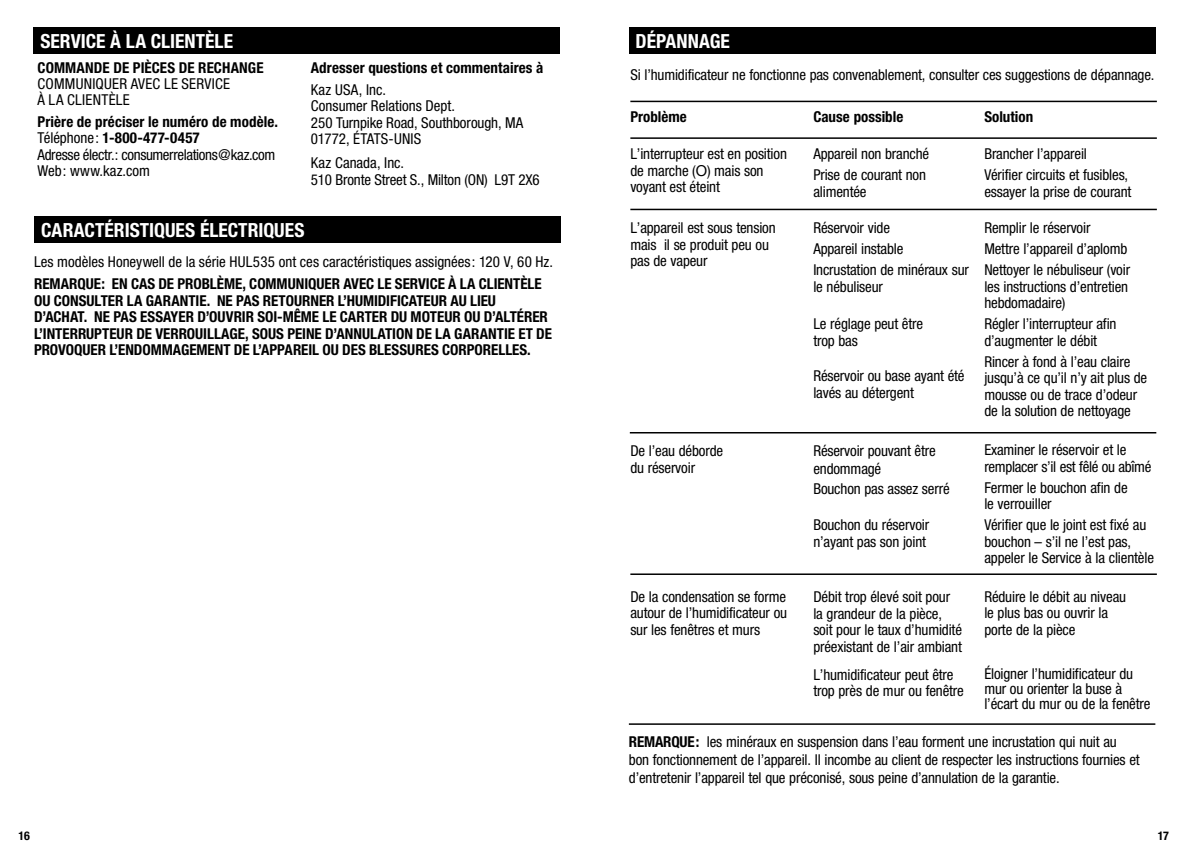
<style>
.page{position:relative;width:1188px;height:864px;background:#fff}
.page>*{position:absolute;margin:0;border:0;box-sizing:border-box;transform-origin:0 0}
.t1{font:700 condensed 19.5px "Helvetica Neue";color:#fff}
.t2{font:condensed 15px/16.5px "Helvetica Neue";letter-spacing:-.01em;color:#000}
.t3{font:700 condensed 15px/16.5px "Helvetica Neue";color:#000}
.t4{font:condensed 15px/15.9px "Helvetica Neue";letter-spacing:.015em;color:#000}
.t5{font:700 condensed 12px "Helvetica Neue";color:#000}
.s1{font-weight:700}
.s2{font-stretch:normal}
</style>
<div class="page">
<hr style="left:630px;top:209px;width:527px;height:1px;background:#000">
<hr style="left:630px;top:137px;width:527px;height:2px;background:#000">
<hr style="left:630px;top:101px;width:527px;height:1px;background:#000">
<hr style="left:630px;top:432px;width:526px;height:2px;background:#000">
<hr style="left:630px;top:573px;width:527px;height:2px;background:#000">
<hr style="left:629px;top:723px;width:526px;height:2px;background:#000">
<div style="left:629px;top:27px;width:526px;height:27px;background:#000"></div>
<div style="left:34px;top:216px;width:527px;height:27px;background:#000"></div>
<div style="left:34px;top:27px;width:526px;height:27px;background:#000"></div>
<h1 class="t1" style="left:40px;top:29px;width:194px">SERVICE À LA CLIENTÈLE</h1>
<p class="t3" style="left:38px;top:59px;width:228px">COMMANDE DE PIÈCES DE RECHANGE</p>
<p class="t4" style="left:38px;top:75px;width:194px">COMMUNIQUER AVEC LE SERVICE<br>À LA CLIENTÈLE</p>
<p class="t2" style="left:38px;top:113px;width:242px"><span class="s1">Prière de préciser le numéro de modèle.<br></span>Téléphone: <span class="s1">1-800-477-0457<br></span>Adresse électr.: consumerrelations@kaz.com Web: www.kaz.com</p>
<p class="t3" style="left:311px;top:59px;width:234px">Adresser questions et commentaires à</p>
<p class="t2" style="left:311px;top:81px;width:214px">Kaz USA, Inc.<br>Consumer Relations Dept.<br>250 Turnpike Road, Southborough, MA<br>01772, ÉTATS-UNIS</p>
<p class="t2" style="left:311px;top:155px;width:230px">Kaz Canada, Inc.<br>510 Bronte Street S., Milton (ON) L9T 2X6</p>
<h1 class="t1" style="left:41px;top:219px;width:265px">CARACTÉRISTIQUES ÉLECTRIQUES</h1>
<p class="t2" style="left:34px;top:254px;width:520px">Les modèles Honeywell de la série HUL535 ont ces caractéristiques assignées: 120 V, 60 Hz.</p>
<p class="t3" style="left:34px;top:276px;width:519px">REMARQUE: EN CAS DE PROBLÈME, COMMUNIQUER AVEC LE SERVICE À LA CLIENTÈLE OU CONSULTER LA GARANTIE. NE PAS RETOURNER L’HUMIDIFICATEUR AU LIEU D’ACHAT. NE PAS ESSAYER D’OUVRIR SOI-MÊME LE CARTER DU MOTEUR OU D’ALTÉRER L’INTERRUPTEUR DE VERROUILLAGE, SOUS PEINE D’ANNULATION DE LA GARANTIE ET DE PROVOQUER L’ENDOMMAGEMENT DE L’APPAREIL OU DES BLESSURES CORPORELLES.</p>
<h1 class="t1" style="left:636px;top:29px;width:96px">DÉPANNAGE</h1>
<p class="t2" style="left:630px;top:66px;width:526px">Si l’humidificateur ne fonctionne pas convenablement, consulter ces suggestions de dépannage.</p>
<p class="t3" style="left:630px;top:109px;width:58px">Problème</p>
<p class="t2" style="left:630px;top:145px;width:158px">L’interrupteur est en position de marche (<span class="s2">O</span>) mais son voyant est éteint</p>
<p class="t2" style="left:630px;top:220px;width:147px">L’appareil est sous tension mais il se produit peu ou pas de vapeur</p>
<p class="t3" style="left:813px;top:109px;width:91px">Cause possible</p>
<p class="t2" style="left:813px;top:143px;width:117px;line-height:21px">Appareil non branché<br>Prise de courant non</p>
<p class="t2" style="left:813px;top:183px;width:55px">alimentée</p>
<p class="t2" style="left:813px;top:217px;width:157px;line-height:21px">Réservoir vide<br>Appareil instable<br>Incrustation de minéraux sur</p>
<p class="t2" style="left:813px;top:278px;width:71px">le nébuliseur</p>
<p class="t2" style="left:813px;top:316px;width:111px">Le réglage peut être trop bas</p>
<p class="t2" style="left:813px;top:368px;width:153px">Réservoir ou base ayant été lavés au détergent</p>
<p class="t3" style="left:984px;top:109px;width:50px">Solution</p>
<p class="t2" style="left:984px;top:143px;width:145px;line-height:21px">Brancher l’appareil<br>Vérifier circuits et fusibles,</p>
<p class="t2" style="left:984px;top:183px;width:149px">essayer la prise de courant</p>
<p class="t2" style="left:984px;top:217px;width:147px;line-height:21px">Remplir le réservoir<br>Mettre l’appareil d’aplomb<br>Nettoyer le nébuliseur (voir</p>
<p class="t2" style="left:984px;top:278px;width:145px">les instructions d’entretien hebdomadaire)</p>
<p class="t2" style="left:984px;top:316px;width:134px">Régler l’interrupteur afin d’augmenter le débit</p>
<p class="t2" style="left:984px;top:353px;width:164px">Rincer à fond à l’eau claire jusqu’à ce qu’il n’y ait plus de mousse ou de trace d’odeur de la solution de nettoyage</p>
<p class="t2" style="left:984px;top:441px;width:169px">Examiner le réservoir et le remplacer s’il est fêlé ou abîmé</p>
<p class="t2" style="left:984px;top:479px;width:145px">Fermer le bouchon afin de le verrouiller</p>
<p class="t2" style="left:984px;top:516px;width:171px">Vérifier que le joint est fixé au bouchon – s’il ne l’est pas, appeler le Service à la clientèle</p>
<p class="t2" style="left:984px;top:588px;width:143px">Réduire le débit au niveau le plus bas ou ouvrir la porte de la pièce</p>
<p class="t2" style="left:984px;top:666px;width:168px;line-height:15px">Éloigner l’humidificateur du mur ou orienter la buse à l’écart du mur ou de la fenêtre</p>
<p class="t2" style="left:813px;top:441px;width:124px;line-height:18px">Réservoir pouvant être endommagé</p>
<p class="t2" style="left:813px;top:480px;width:138px">Bouchon pas assez serré</p>
<p class="t2" style="left:813px;top:517px;width:117px">Bouchon du réservoir n’ayant pas son joint</p>
<p class="t2" style="left:630px;top:442px;width:94px">De l’eau déborde du réservoir</p>
<p class="t2" style="left:630px;top:588px;width:158px;text-align:justify">De la condensation se forme autour de l’humidificateur ou sur les fenêtres et murs</p>
<p class="t2" style="left:813px;top:589px;width:150px">Débit trop élevé soit pour la grandeur de la pièce, soit pour le taux d’humidité préexistant de l’air ambiant</p>
<p class="t2" style="left:813px;top:666px;width:152px">L’humidificateur peut être trop près de mur ou fenêtre</p>
<p class="t2" style="left:629px;top:733px;width:512px;line-height:18px"><span class="s1">REMARQUE:</span> les minéraux en suspension dans l’eau forment une incrustation qui nuit au bon fonctionnement de l’appareil. Il incombe au client de respecter les instructions fournies et d’entretenir l’appareil tel que préconisé, sous peine d’annulation de la garantie.</p>
<p class="t5" style="left:19px;top:828px;width:13px">16</p>
<p class="t5" style="left:1158px;top:828px;width:13px">17</p>
</div>
